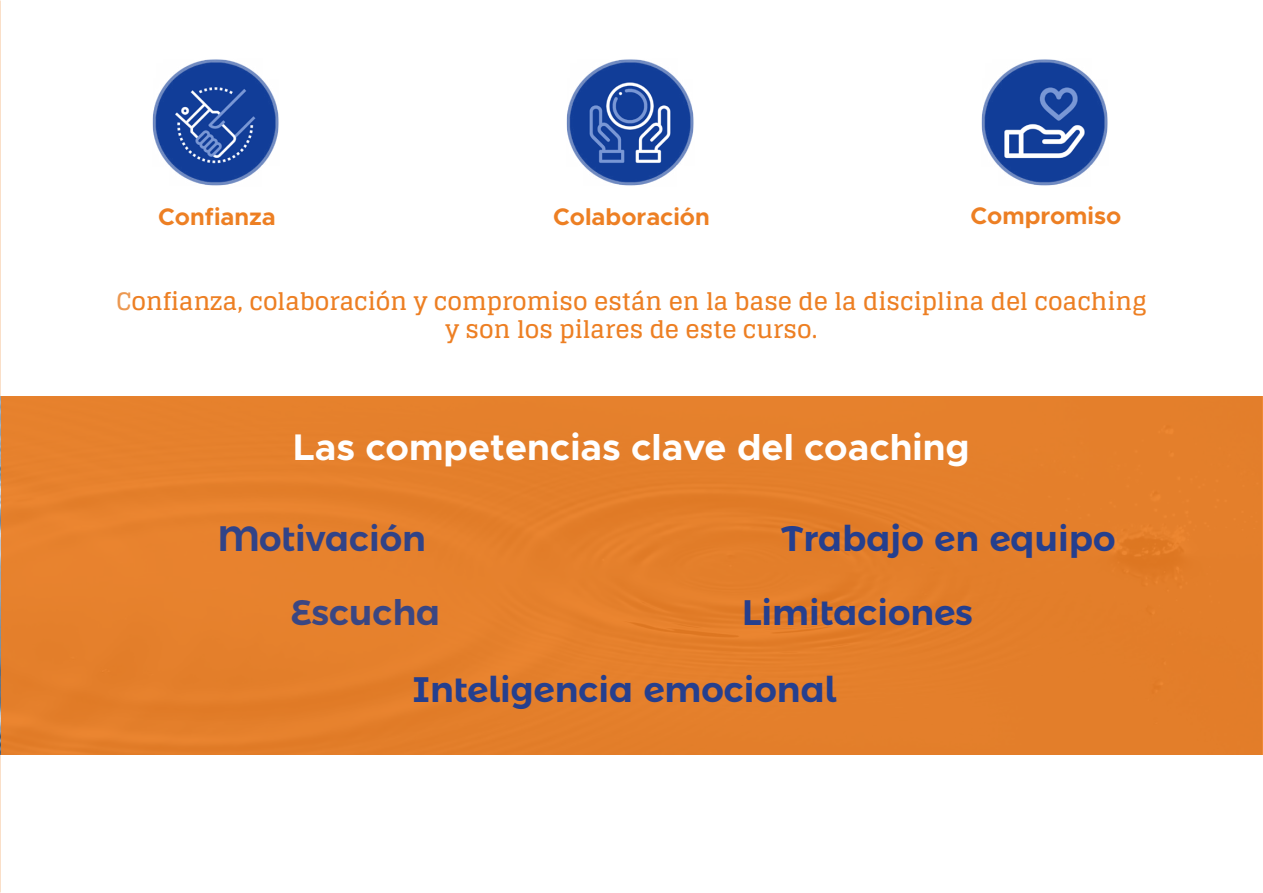
<style>
.page{position:relative;width:1263px;height:893px;background:#fff}
.page>*{position:absolute;margin:0;border:0;box-sizing:border-box;transform-origin:0 0}
.t1{font:700 37.2px "Metropolis";color:#fff}
.t2{font:600 35.4px/74.4px "Montserrat Alternates";color:#253f8e}
.t3{font:700 24px "Glegoo";color:#ed7f23}
.t4{font:700 24px "Metropolis";color:#ed7f23}
.s1{color:#ec9851}
</style>
<div class="page">
<div style="left:1px;top:396px;width:1262px;height:359px;background:#e47f2b"></div>
<img style="left:566px;top:59px;width:128px;height:127px">
<img style="left:981px;top:59px;width:127px;height:127px">
<img style="left:152px;top:59px;width:127px;height:127px">
<p class="t4" style="left:158px;top:201px;width:119px">Confianza</p>
<p class="t4" style="left:553px;top:202px;width:158px">Colaboración</p>
<p class="t4" style="left:970px;top:201px;width:152px">Compromiso</p>
<p class="t3" style="left:117px;top:287px;width:1031px"><span class="s1">C</span>onfianza, colaboración y compromiso están en la base de la disciplina del coaching</p>
<p class="t3" style="left:445px;top:316px;width:373px">y son los pilares de este curso.</p>
<p class="t1" style="left:293px;top:424px;width:678px">Las competencias clave del coaching</p>
<h2 class="t2" style="left:290px;top:498px;width:152px;text-indent:-73px">Motivación<br>Escucha</h2>
<p class="t2" style="left:780px;top:498px;width:337px">Trabajo en equipo</p>
<p class="t2" style="left:742px;top:573px;width:232px">Limitaciones</p>
<p class="t2" style="left:412px;top:649px;width:425px">Inteligencia emocional</p>
</div>
